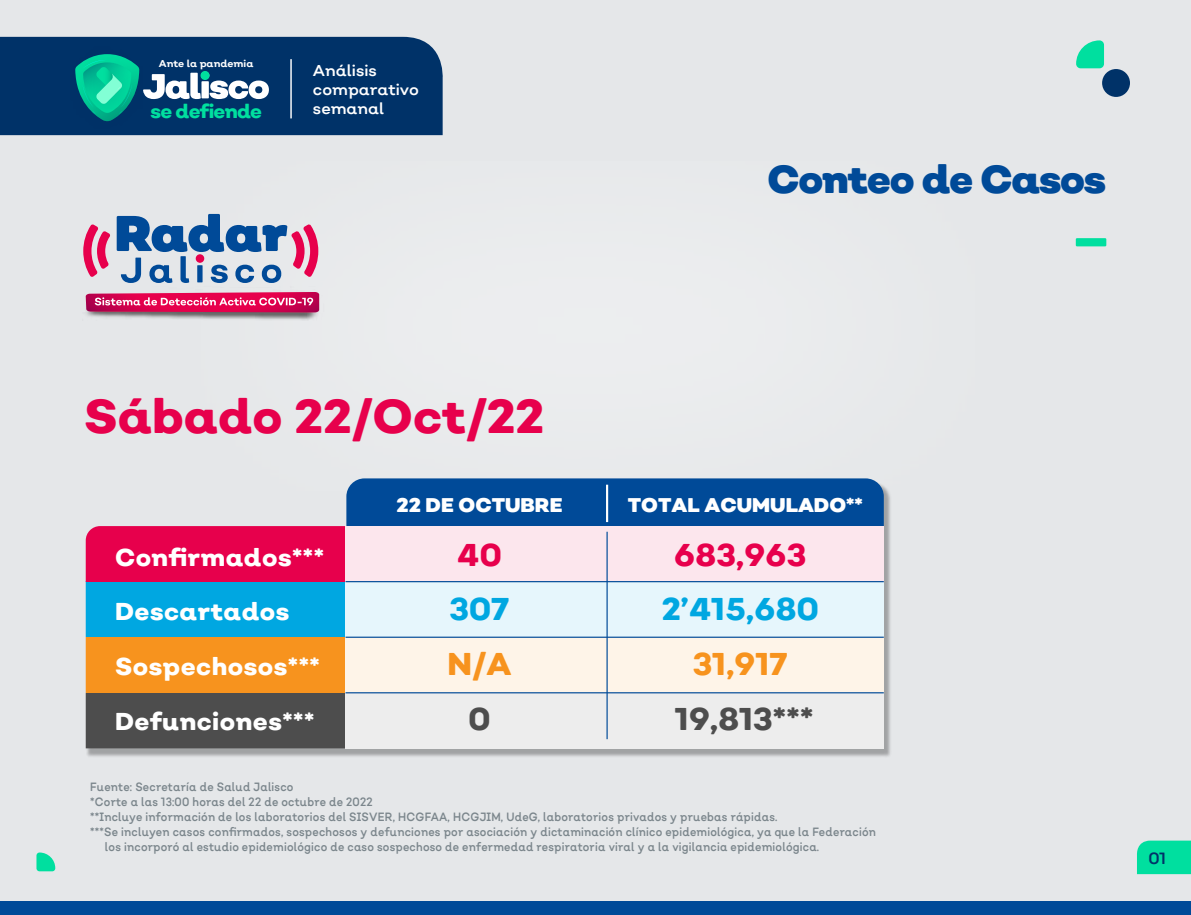
<style>
.page{position:relative;width:1191px;height:915px;background:#fff}
.page>*{position:absolute;margin:0;border:0;box-sizing:border-box;transform-origin:0 0}
.t1{font:900 50.7px "Nutmeg";color:#00df9f}
.t2{font:800 47.4px "Nutmeg";color:#e7004c}
.t3{font:900 39px "Nutmeg";letter-spacing:-.03em;color:#004a98}
.t4{font:800 31.5px "Nutmeg";letter-spacing:.01em;color:#00a7e1}
.t5{font:800 31.5px "Nutmeg";color:#4d4d4d}
.t6{font:800 31.5px "Nutmeg";letter-spacing:.01em;color:#e7004c}
.t7{font:800 31.5px "Nutmeg";color:#f7931e}
.t8{font:800 24.45px "Nutmeg";letter-spacing:.02em;color:#fff}
.t9{font:900 19.8px "Nutmeg";color:#fff}
.t10{font:800 19.2px "Nutmeg";letter-spacing:-.04em;color:#00df9f}
.t11{font:16.35px "Nutmeg";color:#003268}
.t12{font:15.75px/18.9px "Nutmeg";color:#fff}
.t13{font:12px "Nutmeg";letter-spacing:.02em;color:#7b868c;scale:.88 1}
.t14{font:700 9.9px "Nutmeg";color:#fff}
</style>
<div class="page">
<div style="left:0;top:0;width:1191px;height:914px;background:#e5e7e9"></div>
<div style="left:0;top:901px;width:1191px;height:13px;background:#004a98"></div>
<img style="left:85px;top:294px;width:235px;height:26px">
<svg style="left:86px;top:292px;width:233px;height:20px;background:#de2f6c"></svg>
<svg style="left:117px;top:214px;width:201px;height:69px"></svg>
<svg style="left:83px;top:224px;width:27px;height:53px"></svg>
<div style="left:0;top:37px;width:443px;height:98px;background:#003268"></div>
<hr style="left:290px;top:59px;width:2px;height:59px;background:#fff">
<div style="left:1137px;top:840px;width:54px;height:33px;background:#00df9f"></div>
<div style="left:41px;top:36px;width:134px;height:100px;background:#003268"></div>
<svg style="left:75px;top:54px;width:194px;height:67px;background:#247388"></svg>
<svg style="left:1076px;top:40px;width:28px;height:28px"></svg>
<div style="left:36px;top:852px;width:19px;height:19px;background:#00df9f;border-radius:3px"></div>
<div style="left:1102px;top:69px;width:28px;height:28px;background:#003268;border-radius:14px"></div>
<img style="left:85px;top:478px;width:806px;height:279px">
<div style="left:86px;top:692px;width:259px;height:56px;background:#4d4d4d"></div>
<div style="left:86px;top:581px;width:259px;height:56px;background:#00a7e1"></div>
<div style="left:86px;top:637px;width:259px;height:55px;background:#f7931e"></div>
<div style="left:86px;top:526px;width:259px;height:55px;background:#e7004c"></div>
<div style="left:346px;top:478px;width:537px;height:87px;background:#004a98;border-radius:18px"></div>
<div style="left:345px;top:692px;width:538px;height:56px;background:#ededed"></div>
<div style="left:345px;top:581px;width:538px;height:56px;background:#e6f6fc"></div>
<div style="left:345px;top:637px;width:538px;height:55px;background:#fef4e8"></div>
<div style="left:345px;top:526px;width:538px;height:55px;background:#fce6ed"></div>
<hr style="left:345px;top:692px;width:538px;height:1px;background:#004a98">
<hr style="left:345px;top:636px;width:538px;height:1px;background:#004a98">
<hr style="left:345px;top:581px;width:538px;height:1px;background:#004a98">
<hr style="left:606px;top:531px;width:1px;height:208px;background:#004a98">
<hr style="left:606px;top:484px;width:2px;height:38px;background:#fff">
<p class="t14" style="left:159px;top:57px;width:96px">Ante la pandemia</p>
<h3 class="t10" style="left:151px;top:99px;width:113px">se defiende</h3>
<h3 class="t12" style="left:313px;top:61px;width:107px">Análisis comparativo semanal</h3>
<h3 class="t3" style="left:767px;top:154px;width:340px">Conteo de Casos</h3>
<h1 class="t1" style="left:1075px;top:182px;width:32px">_</h1>
<h2 class="t2" style="left:84px;top:385px;width:461px">Sábado 22/Oct/22</h2>
<h3 class="t8" style="left:115px;top:541px;width:210px">Confirmados***</h3>
<h3 class="t8" style="left:115px;top:595px;width:176px">Descartados</h3>
<h3 class="t8" style="left:115px;top:650px;width:206px">Sospechosos***</h3>
<h3 class="t8" style="left:115px;top:704px;width:201px">Defunciones***</h3>
<h3 class="t9" style="left:396px;top:492px;width:167px">22 DE OCTUBRE</h3>
<h3 class="t6" style="left:457px;top:533px;width:46px">40</h3>
<h3 class="t4" style="left:449px;top:588px;width:61px">307</h3>
<h3 class="t7" style="left:447px;top:643px;width:66px">N/A</h3>
<h3 class="t5" style="left:468px;top:697px;width:23px">0</h3>
<h3 class="t9" style="left:628px;top:492px;width:236px">TOTAL ACUMULADO**</h3>
<h3 class="t6" style="left:674px;top:533px;width:133px">683,963</h3>
<h3 class="t4" style="left:661px;top:588px;width:158px">2’415,680</h3>
<h3 class="t7" style="left:693px;top:643px;width:96px">31,917</h3>
<h3 class="t5" style="left:675px;top:697px;width:140px">19,813***</h3>
<p class="t13" style="left:90px;top:779px;width:233px">Fuente: Secretaría de Salud Jalisco</p>
<p class="t13" style="left:90px;top:794px;width:323px">*Corte a las 13:00 horas del 22 de octubre de 2022</p>
<p class="t13" style="left:90px;top:809px;width:782px">**Incluye información de los laboratorios del SISVER, HCGFAA, HCGJIM, UdeG, laboratorios privados y pruebas rápidas.</p>
<p class="t13" style="left:90px;top:824px;width:894px">***Se incluyen casos confirmados, sospechosos y defunciones por asociación y dictaminación clínico epidemiológica, ya que la Federación</p>
<p class="t13" style="left:105px;top:839px;width:813px">los incorporó al estudio epidemiológico de caso sospechoso de enfermedad respiratoria viral y a la vigilancia epidemiológica.</p>
<h3 class="t11" style="left:1148px;top:847px;width:19px">01</h3>
</div>
